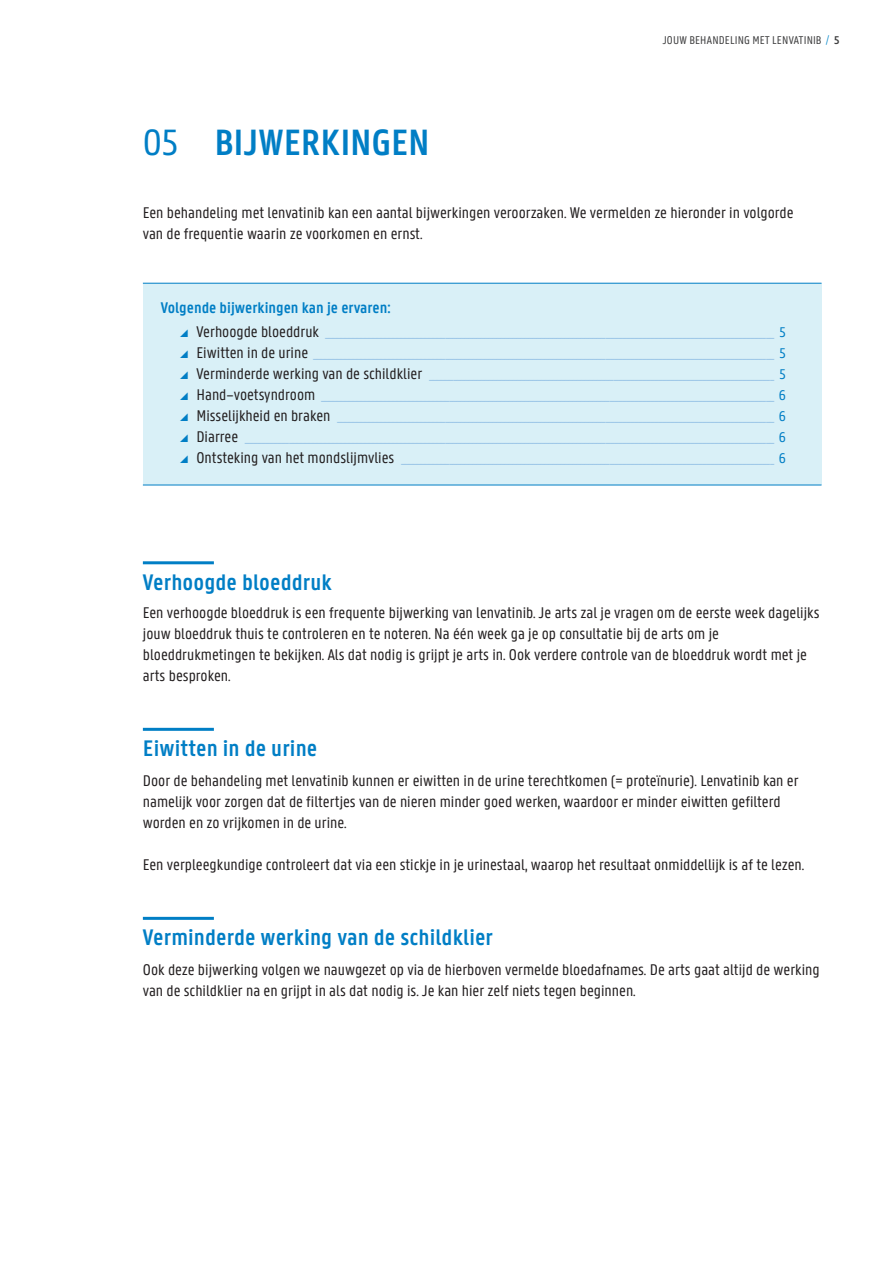
<style>
.page{position:relative;width:893px;height:1263px;background:#fff}
.page>*{position:absolute;margin:0;border:0;box-sizing:border-box;transform-origin:0 0}
.t1{font:600 39px "U Gent Panno Text";letter-spacing:-.005em;color:#007ec5}
.t2{font:600 24px "U Gent Panno Text";letter-spacing:.005em;color:#007ec5}
.t3{font:16.5px/21px "U Gent Panno Text";color:#231f20}
.t4{font:600 16.5px "U Gent Panno Text";color:#007ec5}
.t5{font:300 12px/21px "U Gent Panno Text";color:#79aede;text-align:justify}
.t6{font:12px "U Gent Panno Text";letter-spacing:.01em;color:#3e3e3f}
.s1{font-weight:400}
.s2{font-weight:300;color:#0085c9}
.s3{font-weight:600}
.s4{font-weight:400;font-size:16.5px;color:#231f20}
.s5{font-weight:400;font-size:15px;color:#007ec5}
</style>
<div class="page">
<hr style="left:143px;top:561px;width:71px;height:3px;background:#007ec5">
<hr style="left:143px;top:728px;width:71px;height:3px;background:#007ec5">
<hr style="left:143px;top:917px;width:71px;height:3px;background:#007ec5">
<div style="left:143px;top:283px;width:678px;height:202px;background:#d9f0f7"></div>
<hr style="left:143px;top:283px;width:678px;height:1px;background:#007ec5">
<hr style="left:143px;top:485px;width:678px;height:1px;background:#007ec5">
<h1 class="t1" style="left:143px;top:119px;width:288px"><span class="s1">05</span> BIJWERKINGEN</h1>
<p class="t6" style="left:663px;top:33px;width:178px">JOUW BEHANDELING MET LENVATINIB <span class="s2">/</span> <span class="s3">5</span></p>
<p class="t3" style="left:143px;top:202px;width:652px">Een behandeling met lenvatinib kan een aantal bijwerkingen veroorzaken. We vermelden ze hieronder in volgorde van de frequentie waarin ze voorkomen en ernst.</p>
<p class="t4" style="left:161px;top:298px;width:231px">Volgende bijwerkingen kan je ervaren:</p>
<p class="t5" style="left:196px;top:322px;width:591px"><span class="s4">Verhoogde bloeddruk</span> ________________________________________________________________________________________________________________ <span class="s5">5<br></span><span class="s4">Eiwitten in de urine</span> ___________________________________________________________________________________________________________________ <span class="s5">5<br></span><span class="s4">Verminderde werking van de schildklier</span> ______________________________________________________________________________________ <span class="s5">5<br></span><span class="s4">Hand–voetsyndroom</span> _________________________________________________________________________________________________________________ <span class="s5">6<br></span><span class="s4">Misselijkheid en braken</span> _____________________________________________________________________________________________________________ <span class="s5">6<br></span><span class="s4">Diarree</span> ____________________________________________________________________________________________________________________________________ <span class="s5">6<br></span><span class="s4">Ontsteking van het mondslijmvlies</span> _____________________________________________________________________________________________ <span class="s5">6</span></p>
<h2 class="t2" style="left:143px;top:567px;width:190px">Verhoogde bloeddruk</h2>
<p class="t3" style="left:143px;top:601px;width:678px">Een verhoogde bloeddruk is een frequente bijwerking van lenvatinib. Je arts zal je vragen om de eerste week dagelijks jouw bloeddruk thuis te controleren en te noteren. Na één week ga je op consultatie bij de arts om je bloeddrukmetingen te bekijken. Als dat nodig is grijpt je arts in. Ook verdere controle van de bloeddruk wordt met je arts besproken.</p>
<h2 class="t2" style="left:143px;top:734px;width:176px">Eiwitten in de urine</h2>
<p class="t3" style="left:143px;top:769px;width:657px">Door de behandeling met lenvatinib kunnen er eiwitten in de urine terechtkomen (= proteïnurie). Lenvatinib kan er namelijk voor zorgen dat de filtertjes van de nieren minder goed werken, waardoor er minder eiwitten gefilterd worden en zo vrijkomen in de urine.</p>
<p class="t3" style="left:143px;top:853px;width:663px">Een verpleegkundige controleert dat via een stickje in je urinestaal, waarop het resultaat onmiddellijk is af te lezen.</p>
<h2 class="t2" style="left:143px;top:923px;width:352px">Verminderde werking van de schildklier</h2>
<p class="t3" style="left:143px;top:958px;width:678px">Ook deze bijwerking volgen we nauwgezet op via de hierboven vermelde bloedafnames. De arts gaat altijd de werking van de schildklier na en grijpt in als dat nodig is. Je kan hier zelf niets tegen beginnen.</p>
</div>
